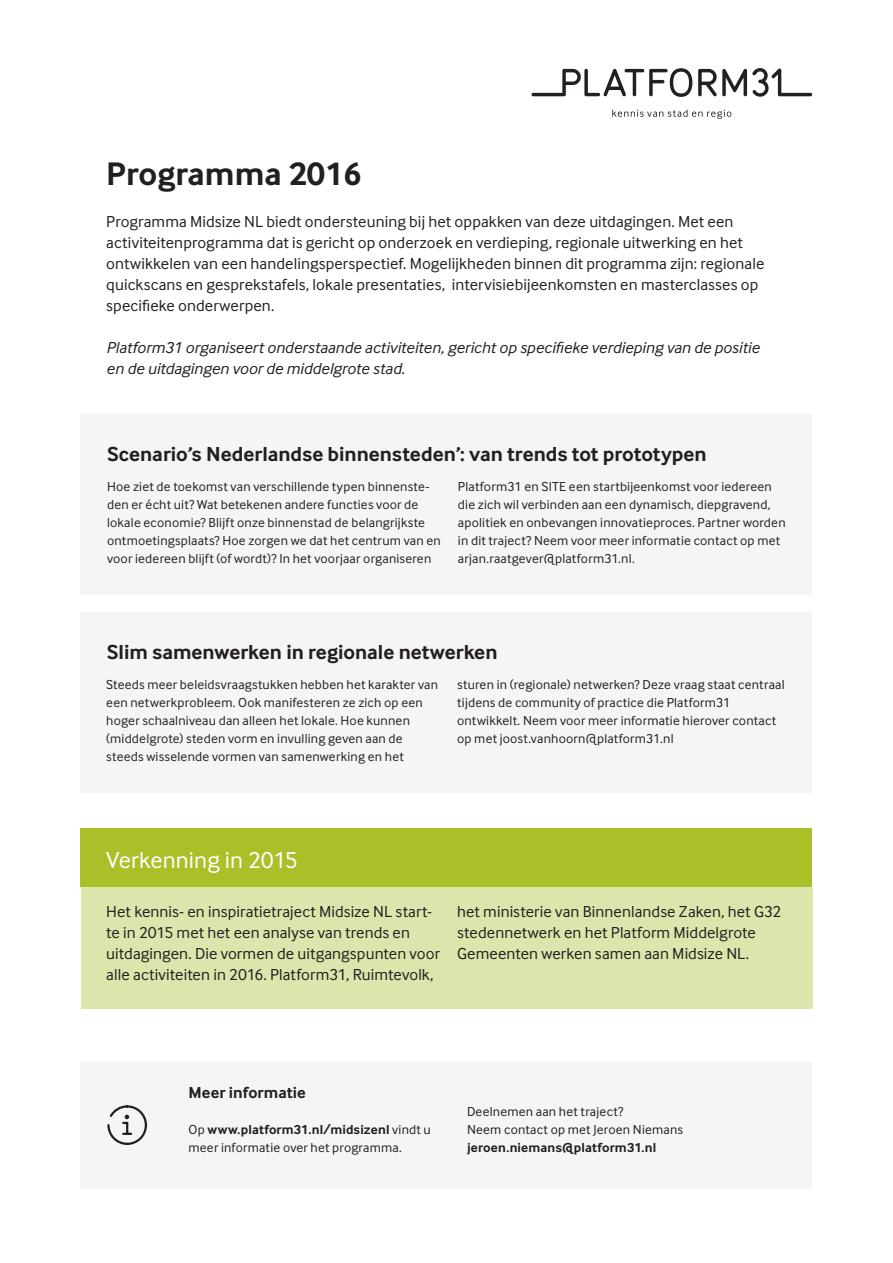
<style>
.page{position:relative;width:893px;height:1263px;background:#fff}
.page>*{position:absolute;margin:0;border:0;box-sizing:border-box;transform-origin:0 0}
.t1{font:700 33.75px "Inter Face Typo";color:#231f20}
.Inleiding{font:24px "Inter Face";letter-spacing:.005em;color:#fff}
.Inleiding-2{font:700 21px "Inter Face Typo";color:#231f20}
.Inleiding-3{font:16.5px/21px "Inter Face";letter-spacing:.005em;color:#231f20}
.Inleiding-4{font:italic 16.5px/21px "Inter Face";letter-spacing:.005em;color:#231f20}
.Inleiding-5{font:700 16.5px "Inter Face Typo";color:#231f20}
.Inleiding-6{font:13.5px/18px "Inter Face";letter-spacing:.015em;color:#231f20}
.s1{font-family:"Inter Face Typo";font-weight:700}
</style>
<div class="page">
<div style="left:81px;top:414px;width:731px;height:180px;background:#f6f5f5"></div>
<div style="left:81px;top:612px;width:731px;height:180px;background:#f6f5f5"></div>
<div style="left:81px;top:887px;width:731px;height:121px;background:#dde4ac"></div>
<svg style="left:612px;top:110px;width:119px;height:9px"></svg>
<svg style="left:531px;top:68px;width:161px;height:29px"></svg>
<svg style="left:698px;top:68px;width:114px;height:29px"></svg>
<div style="left:81px;top:1062px;width:731px;height:126px;background:#f6f5f5"></div>
<svg style="left:107px;top:1105px;width:40px;height:40px"></svg>
<div style="left:81px;top:828px;width:731px;height:59px;background:#abc028"></div>
<p class="t1" style="left:106px;top:154px;width:257px">Programma 2016</p>
<p class="Inleiding-3" style="left:106px;top:211px;width:660px">Programma Midsize NL biedt ondersteuning bij het oppakken van deze uitdagingen. Met een activiteitenprogramma dat is gericht op onderzoek en verdieping, regionale uitwerking en het ontwikkelen van een handelingsperspectief. Mogelijkheden binnen dit programma zijn: regionale quickscans en gesprekstafels, lokale presentaties, intervisiebijeenkomsten en masterclasses op specifieke onderwerpen.</p>
<p class="Inleiding-4" style="left:106px;top:337px;width:655px">Platform31 organiseert onderstaande activiteiten, gericht op specifieke verdieping van de positie en de uitdagingen voor de middelgrote stad.</p>
<p class="Inleiding-2" style="left:107px;top:442px;width:601px">Scenario’s Nederlandse binnensteden’: van trends tot prototypen</p>
<p class="Inleiding-6" style="left:107px;top:477px;width:335px">Hoe ziet de toekomst van verschillende typen binnenste&shy;den er écht uit? Wat betekenen andere functies voor de lokale economie? Blijft onze binnenstad de belangrijkste ontmoetingsplaats? Hoe zorgen we dat het centrum van en voor iedereen blijft (of wordt)? In het voorjaar organiseren</p>
<p class="Inleiding-6" style="left:458px;top:477px;width:329px">Platform31 en SITE een startbijeenkomst voor iedereen die zich wil verbinden aan een dynamisch, diepgravend, apolitiek en onbevangen innovatieproces. Partner worden in dit traject? Neem voor meer informatie contact op met arjan.raatgever@platform31.nl.</p>
<p class="Inleiding-2" style="left:107px;top:640px;width:392px">Slim samenwerken in regionale netwerken</p>
<p class="Inleiding-6" style="left:106px;top:676px;width:333px">Steeds meer beleidsvraagstukken hebben het karakter van een netwerkprobleem. Ook manifesteren ze zich op een hoger schaalniveau dan alleen het lokale. Hoe kunnen (middelgrote) steden vorm en invulling geven aan de steeds wisselende vormen van samenwerking en het</p>
<p class="Inleiding-6" style="left:457px;top:676px;width:329px">sturen in (regionale) netwerken? Deze vraag staat centraal tijdens de community of practice die Platform31 ontwikkelt. Neem voor meer informatie hierover contact op met joost.vanhoorn@platform31.nl</p>
<p class="Inleiding" style="left:106px;top:847px;width:193px">Verkenning in 2015</p>
<p class="Inleiding-3" style="left:106px;top:901px;width:335px">Het kennis- en inspiratietraject Midsize NL start&shy;te in 2015 met het een analyse van trends en uitdagingen. Die vormen de uitgangspunten voor alle activiteiten in 2016. Platform31, Ruimtevolk,</p>
<p class="Inleiding-3" style="left:457px;top:901px;width:326px">het ministerie van Binnenlandse Zaken, het G32 stedennetwerk en het Platform Middelgrote<br>Gemeenten werken samen aan Midsize NL.</p>
<p class="Inleiding-5" style="left:189px;top:1083px;width:119px">Meer informatie</p>
<p class="Inleiding-6" style="left:189px;top:1120px;width:244px">Op <span class="s1">www.platform31.nl/midsizenl</span> vindt u meer informatie over het programma.</p>
<p class="Inleiding-6" style="left:467px;top:1102px;width:218px">Deelnemen aan het traject?<br>Neem contact op met Jeroen Niemans <span class="s1">jeroen.niemans@platform31.nl</span></p>
</div>
